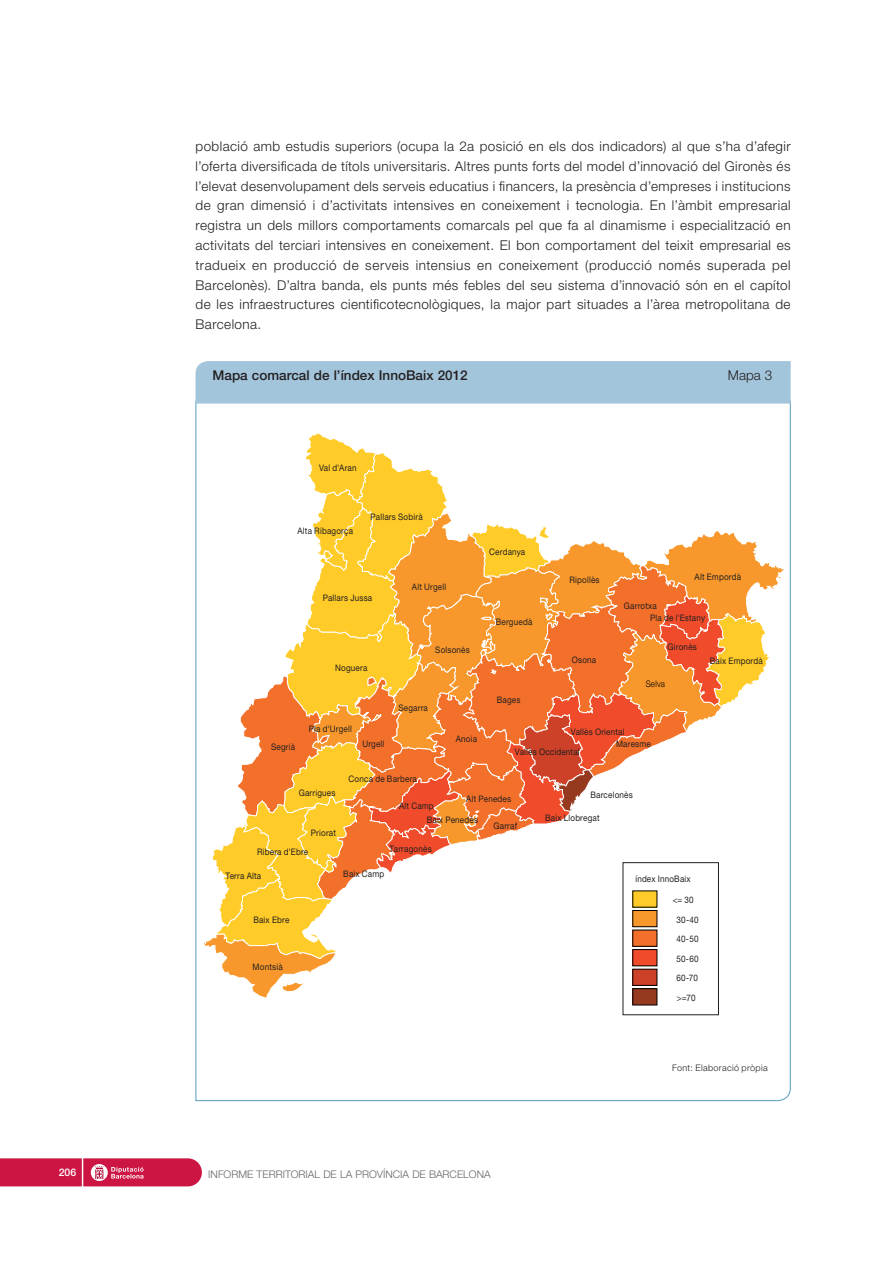
<style>
.page{position:relative;width:893px;height:1263px;background:#fff}
.page>*{position:absolute;margin:0;border:0;box-sizing:border-box;transform-origin:0 0}
.t1{font:300 13.5px/19.8px "Helvetica Neue LT";letter-spacing:.03em;color:#231f20;text-align:justify}
.t2{font:500 13.5px "Helvetica Neue LT";color:#231f20}
.t3{font:300 10.5px "Helvetica Neue LT";color:#636466}
.t4{font:500 10.5px "Helvetica Neue LT";color:#fff}
.t5{font:9px/19.5px "Helvetica Neue LT";letter-spacing:.025em;color:#231f20;scale:.9 1}
.t6{font:300 9px "Helvetica Neue LT";letter-spacing:.04em;color:#231f20}
.t7{font:300 9px "Helvetica Neue LT";letter-spacing:.025em;color:#000;scale:.9 1}
</style>
<div class="page">
<svg style="left:0;top:1158px;width:202px;height:28px"></svg>
<svg style="left:195px;top:400px;width:596px;height:701px"></svg>
<div style="left:196px;top:361px;width:595px;height:43px;background:#a3c5db"></div>
<p class="t1" style="left:196px;top:138px;width:597px">població amb estudis superiors (ocupa la 2a posició en els dos indicadors) al que s’ha d’afegir l’oferta diversificada de títols universitaris. Altres punts forts del model d’innovació del Gironès és l’elevat desenvolupament dels serveis educatius i financers, la presència d’empreses i institucions de gran dimensió i d’activitats intensives en coneixement i tecnologia. En l’àmbit empresarial registra un dels millors comportaments comarcals pel que fa al dinamisme i especialització en activitats del terciari intensives en coneixement. El bon comportament del teixit empresarial es tradueix en producció de serveis intensius en coneixement (producció només superada pel Barcelonès). D’altra banda, els punts més febles del seu sistema d’innovació són en el capítol de les infraestructures cientificotecnològiques, la major part situades a l’àrea metropolitana de Barcelona.</p>
<p class="t2" style="left:213px;top:371px;width:257px">Mapa comarcal de l’índex InnoBaix 2012</p>
<p class="t1" style="left:728px;top:367px;width:46px">Mapa 3</p>
<p class="t5" style="left:319px;top:459px;width:43px">Val d'Aran</p>
<p class="t5" style="left:297px;top:522px;width:63px">Alta Ribagorça</p>
<p class="t5" style="left:371px;top:508px;width:59px">Pallars Sobirà</p>
<p class="t5" style="left:412px;top:577px;width:40px">Alt Urgell</p>
<p class="t5" style="left:323px;top:589px;width:57px">Pallars Jussa</p>
<p class="t5" style="left:335px;top:658px;width:37px">Noguera</p>
<p class="t5" style="left:309px;top:720px;width:49px">Pla d'Urgell</p>
<p class="t5" style="left:271px;top:738px;width:28px">Segrià</p>
<p class="t5" style="left:362px;top:735px;width:26px">Urgell</p>
<p class="t5" style="left:435px;top:641px;width:40px">Solsonès</p>
<p class="t5" style="left:398px;top:699px;width:34px">Segarra</p>
<p class="t5" style="left:456px;top:730px;width:25px">Anoia</p>
<p class="t5" style="left:349px;top:770px;width:77px">Conca de Barbera</p>
<p class="t5" style="left:489px;top:542px;width:42px">Cerdanya</p>
<p class="t5" style="left:496px;top:613px;width:42px">Berguedà</p>
<p class="t5" style="left:497px;top:691px;width:28px">Bages</p>
<p class="t5" style="left:569px;top:571px;width:35px">Ripollès</p>
<p class="t5" style="left:694px;top:568px;width:53px">Alt Empordà</p>
<p class="t5" style="left:624px;top:597px;width:38px">Garrotxa</p>
<p class="t5" style="left:650px;top:609px;width:62px">Pla de l'Estany</p>
<p class="t5" style="left:572px;top:651px;width:29px">Osona</p>
<p class="t5" style="left:571px;top:723px;width:61px">Vallès Oriental</p>
<p class="t5" style="left:668px;top:638px;width:34px">Gironès</p>
<p class="t7" style="left:646px;top:680px;width:23px">Selva</p>
<p class="t5" style="left:710px;top:652px;width:60px">Baix Empordà</p>
<p class="t5" style="left:515px;top:743px;width:74px">Vallès Occidental</p>
<p class="t5" style="left:616px;top:735px;width:40px">Maresme</p>
<p class="t5" style="left:299px;top:784px;width:43px">Garrigues</p>
<p class="t5" style="left:311px;top:824px;width:29px">Priorat</p>
<p class="t5" style="left:257px;top:843px;width:58px">Ribera d'Ebre</p>
<p class="t5" style="left:225px;top:867px;width:41px">Terra Alta</p>
<p class="t5" style="left:466px;top:790px;width:52px">Alt Penedes</p>
<p class="t5" style="left:427px;top:799px;width:59px;line-height:14.4px;text-indent:-28px">Alt Camp<br>Baix Penedès</p>
<p class="t5" style="left:493px;top:817px;width:28px">Garraf</p>
<p class="t5" style="left:389px;top:840px;width:48px">Tarragonès</p>
<p class="t5" style="left:343px;top:865px;width:47px">Baix Camp</p>
<p class="t5" style="left:253px;top:911px;width:41px">Baix Ebre</p>
<p class="t5" style="left:253px;top:958px;width:35px">Montsià</p>
<p class="t5" style="left:590px;top:786px;width:49px">Barcelonès</p>
<p class="t5" style="left:545px;top:808px;width:62px">Baix Llobregat</p>
<p class="t5" style="left:635px;top:870px;width:63px">índex InnoBaix</p>
<p class="t5" style="left:673px;top:891px;width:30px;text-align:center">&lt;= 30<br>30-40<br>40-50<br>50-60<br>60-70 &gt;=70</p>
<p class="t6" style="left:672px;top:1065px;width:97px">Font: Elaboració pròpia</p>
<p class="t4" style="left:59px;top:1169px;width:19px">206</p>
<p class="t3" style="left:208px;top:1170px;width:284px">INFORME TERRITORIAL DE LA PROVÍNCIA DE BARCELONA</p>
</div>
